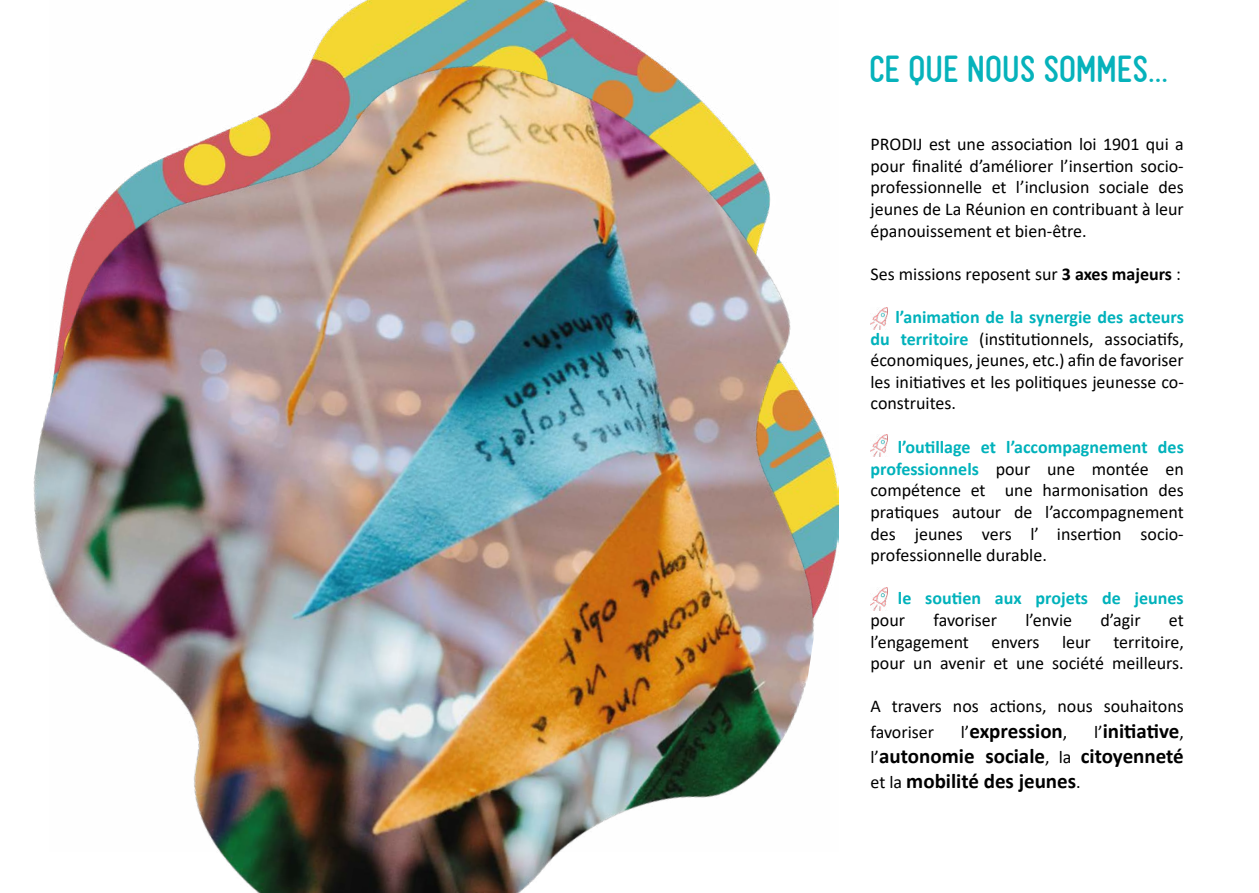
<style>
.page{position:relative;width:1259px;height:893px;background:#fff}
.page>*{position:absolute;margin:0;border:0;box-sizing:border-box;transform-origin:0 0}
.t1{font:36px "FV Almelo";color:#06b2bb}
.t2{font:700 21px/25.2px "Calibri";color:#000;text-align:justify}
.t3{font:18px/21.6px "Calibri";color:#000;text-align:justify}
.t4{font:700 18px "Calibri";color:#00b2bb}
.s1{font-weight:700}
.s2{font-weight:700;color:#00b2bb}
.s3{font-weight:400;font-size:18px}
</style>
<div class="page">
<img style="left:33px;top:9px;width:855px;height:884px">
<h1 class="t1" style="left:869px;top:47px;width:300px">CE QUE NOUS SOMMES...</h1>
<p class="t3" style="left:870px;top:133px;width:315px">PRODIJ est une association loi 1901 qui a pour finalité d’améliorer l’insertion socio&shy;professionnelle et l’inclusion sociale des jeunes de La Réunion en contribuant à leur épanouissement et bien-être.</p>
<p class="t3" style="left:870px;top:263px;width:312px">Ses missions reposent sur <span class="s1">3 axes majeurs</span> :</p>
<p class="t3" style="left:870px;top:306px;width:315px;text-indent:25px"><span class="s2">l’animation de la synergie des acteurs du territoire</span> (institutionnels, associatifs, économiques, jeunes, etc.) afin de favoriser les initiatives et les politiques jeunesse co&shy;construites.</p>
<p class="t3" style="left:870px;top:436px;width:315px;text-indent:27px"><span class="s2">l’outillage et l’accompagnement des professionnels</span> pour une montée en compétence et une harmonisation des pratiques autour de l’accompagnement des jeunes vers l’ insertion socio&shy;professionnelle durable.</p>
<p class="t4" style="left:898px;top:586px;width:287px">le soutien aux projets de jeunes</p>
<p class="t3" style="left:870px;top:609px;width:36px">pour</p>
<p class="t3" style="left:933px;top:609px;width:65px">favoriser</p>
<p class="t3" style="left:1025px;top:609px;width:48px">l’envie</p>
<p class="t3" style="left:1100px;top:609px;width:42px">d’agir</p>
<p class="t3" style="left:870px;top:609px;width:315px;text-indent:298px">et l’engagement envers leur territoire, pour un avenir et une société meilleurs.</p>
<p class="t3" style="left:870px;top:693px;width:315px;line-height:25.2px">A travers nos actions, nous souhaitons favoriser</p>
<p class="t2" style="left:870px;top:718px;width:315px;text-indent:223px"><span class="s3">l’</span>initiative<span class="s3">, l’</span>autonomie sociale<span class="s3">, la</span> citoyenneté <span class="s3">et la</span> mobilité des jeunes<span class="s3">.</span></p>
<p class="t2" style="left:961px;top:718px;width:108px"><span class="s3">l’</span>expression<span class="s3">,</span></p>
</div>
